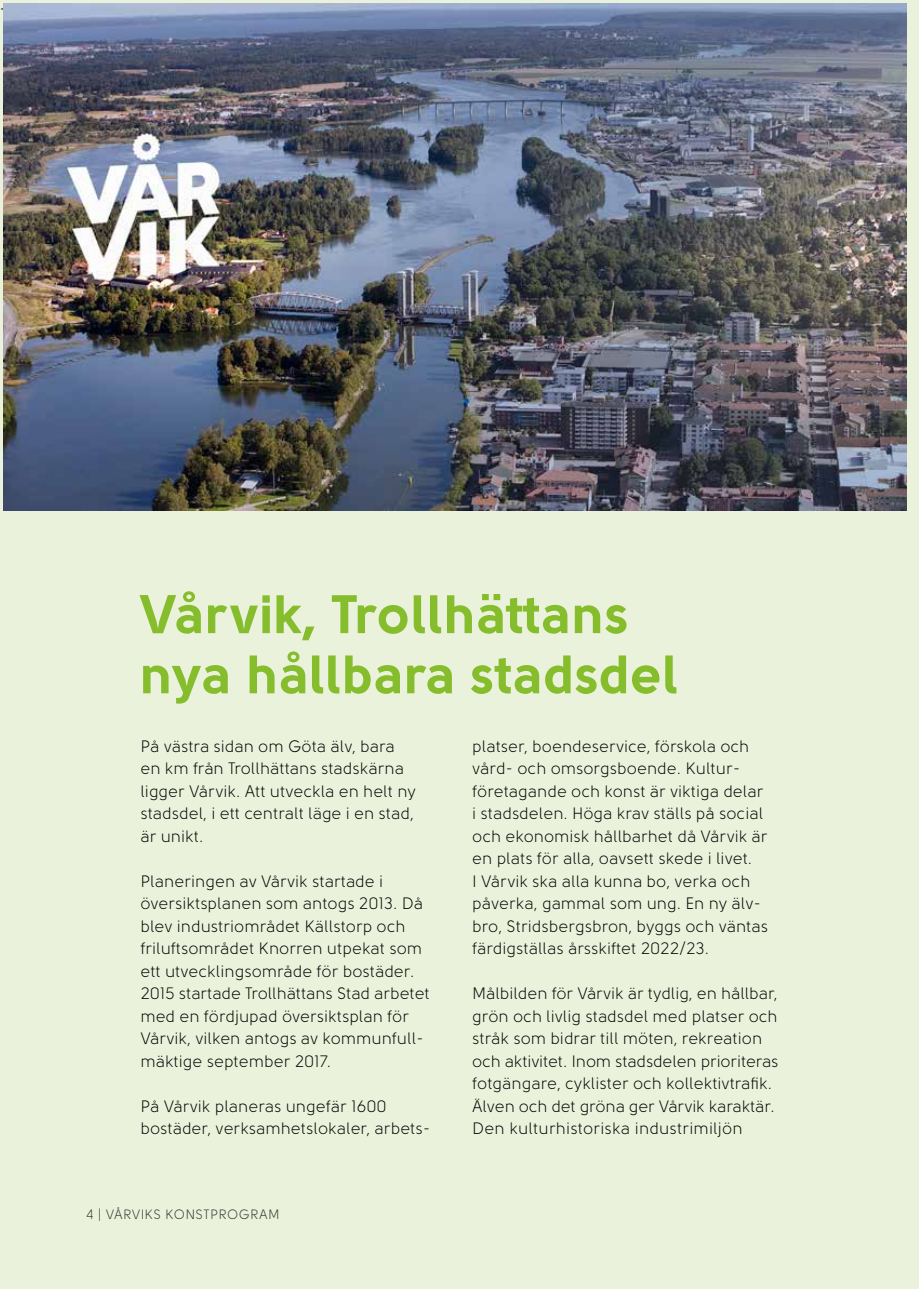
<style>
.page{position:relative;width:919px;height:1289px;background:#fff}
.page>*{position:absolute;margin:0;border:0;box-sizing:border-box;transform-origin:0 0}
.t1{font:54px/60.2px "Solomon Sans Bold";letter-spacing:.01em;color:#86bd2c}
.t2{font:18px "Minion Pro";color:#000}
.t3{font:16.5px/22.5px "Solomon Sans Book";color:#000}
.t4{font:13.5px "Solomon Sans Book";letter-spacing:.025em;color:#363431}
</style>
<div class="page">
<div style="left:0;top:0;width:918px;height:1288px;background:#eaf2db"></div>
<img style="left:4px;top:3px;width:902px;height:507px">
<p class="t2" style="left:0;top:-5px;width:8px">-</p>
<h1 class="t1" style="left:140px;top:583px;width:540px">Vårvik, Trollhättans nya hållbara stadsdel</h1>
<p class="t3" style="left:140px;top:734px;width:277px">På västra sidan om Göta älv, bara en km från Trollhättans stadskärna ligger Vårvik. Att utveckla en helt ny stadsdel, i ett centralt läge i en stad, är unikt.</p>
<p class="t3" style="left:140px;top:869px;width:291px">Planeringen av Vårvik startade i översiktsplanen som antogs 2013. Då blev industriområdet Källstorp och friluftsområdet Knorren utpekat som ett utvecklingsområde för bostäder.<br>2015 startade Trollhättans Stad arbetet med en fördjupad översiktsplan för Vårvik, vilken antogs av kommunfull&shy;mäktige september 2017.</p>
<p class="t3" style="left:140px;top:1094px;width:291px">På Vårvik planeras ungefär 1600 bostäder, verksamhetslokaler, arbets-</p>
<p class="t4" style="left:86px;top:1207px;width:195px">4 | VÅRVIKS KONSTPROGRAM</p>
<p class="t3" style="left:472px;top:734px;width:297px">platser, boendeservice, förskola och vård- och omsorgsboende. Kultur&shy;företagande och konst är viktiga delar i stadsdelen. Höga krav ställs på social och ekonomisk hållbarhet då Vårvik är en plats för alla, oavsett skede i livet.<br>I Vårvik ska alla kunna bo, verka och påverka, gammal som ung. En ny älv&shy;bro, Stridsbergsbron, byggs och väntas färdigställas årsskiftet 2022/23.</p>
<p class="t3" style="left:472px;top:982px;width:308px">Målbilden för Vårvik är tydlig, en hållbar, grön och livlig stadsdel med platser och stråk som bidrar till möten, rekreation och aktivitet. Inom stadsdelen prioriteras fotgängare, cyklister och kollektivtrafik.<br>Älven och det gröna ger Vårvik karaktär.<br>Den kulturhistoriska industrimiljön</p>
</div>
